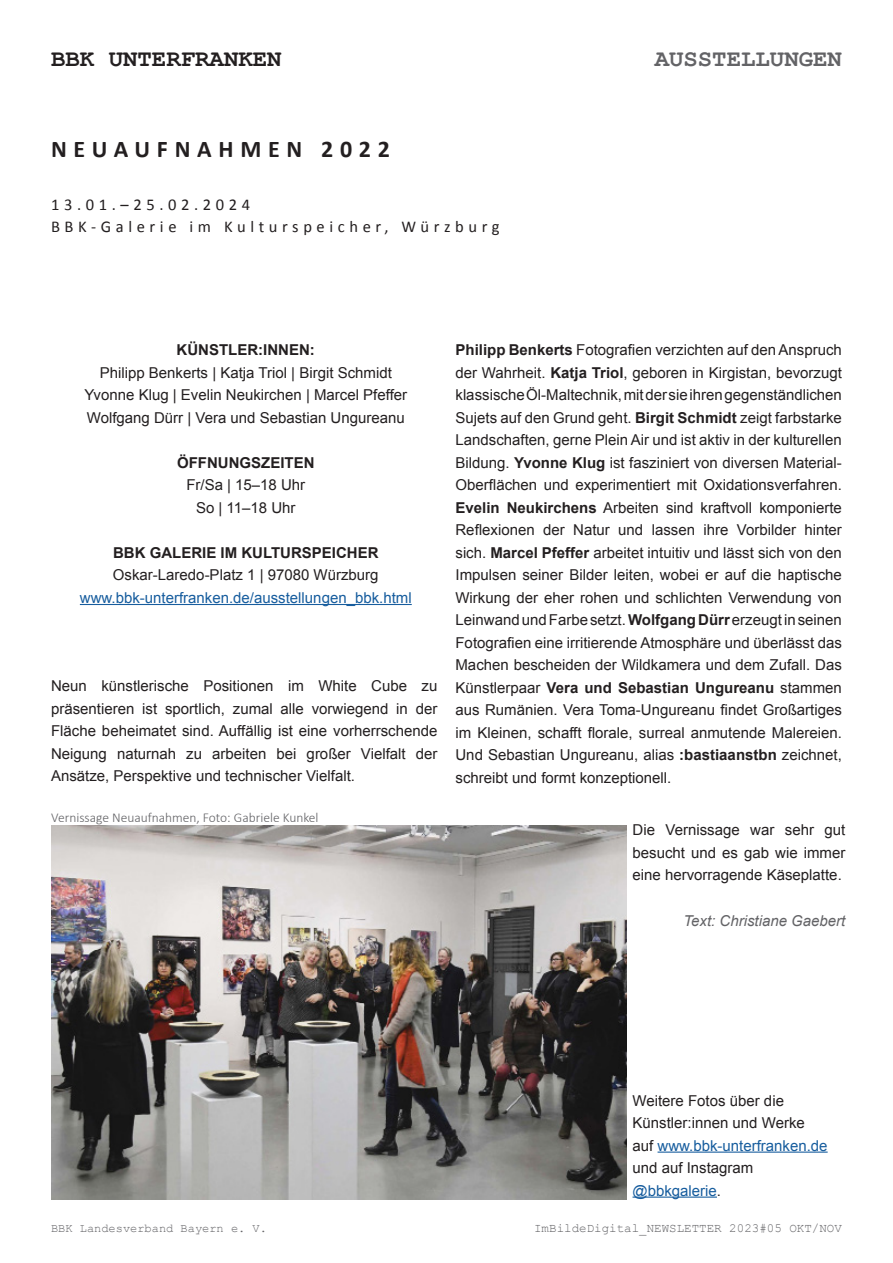
<style>
.page{position:relative;width:893px;height:1263px;background:#fff}
.page>*{position:absolute;margin:0;border:0;box-sizing:border-box;transform-origin:0 0}
.t1{font:700 24px "Calibri";letter-spacing:.28em;color:#231f20}
.t2{font:700 24px "Courier New";color:#231f20}
.t3{font:700 24px "Courier New";color:#636366}
.t4{font:16.5px/22.5px "Calibri";letter-spacing:.28em;color:#231f20}
.t5{font:15px/22.5px "Arial";color:#231f20;text-align:justify}
.t6{font:700 15px "Arial";color:#231f20}
.t7{font:15px "Arial";color:#175d9e}
.t8{font:italic 15px "Arial";color:#636366}
.t9{font:300 13.5px "Calibri";color:#636366}
.t10{font:12.45px "Courier New";color:#636366}
.t11{font:12px "Courier New";color:#636366}
.s1{font-weight:700}
.s2{color:#175d9e}
</style>
<div class="page">
<hr style="left:80px;top:604px;width:332px;height:1px;background:#175d9e">
<img style="left:51px;top:826px;width:575px;height:373px">
<hr style="left:657px;top:1151px;width:171px;height:2px;background:#175d9e">
<hr style="left:632px;top:1196px;width:85px;height:2px;background:#175d9e">
<h1 class="t2" style="left:51px;top:44px;width:232px">BBK UNTERFRANKEN</h1>
<h1 class="t1" style="left:51px;top:134px;width:340px">NEUAUFNAHMEN 2022</h1>
<p class="t4" style="left:51px;top:192px;width:450px">13.01.–25.02.2024<br>BBK-Galerie im Kulturspeicher, Würzburg</p>
<h1 class="t3" style="left:655px;top:44px;width:189px">AUSSTELLUNGEN</h1>
<p class="t6" style="left:177px;top:340px;width:140px">KÜNSTLER:INNEN:</p>
<p class="t5" style="left:84px;top:361px;width:324px;text-align:center">Philipp Benkerts | Katja Triol | Birgit Schmidt<br>Yvonne Klug | Evelin Neukirchen | Marcel Pfeffer<br>Wolfgang Dürr | Vera und Sebastian Ungureanu</p>
<p class="t6" style="left:177px;top:453px;width:139px">ÖFFNUNGSZEITEN</p>
<p class="t5" style="left:186px;top:474px;width:120px;text-align:center">Fr/Sa | 15–18 Uhr<br>So | 11–18 Uhr</p>
<p class="t6" style="left:113px;top:543px;width:267px">BBK GALERIE IM KULTURSPEICHER</p>
<p class="t5" style="left:113px;top:564px;width:267px">Oskar-Laredo-Platz 1 | 97080 Würzburg</p>
<p class="t7" style="left:80px;top:588px;width:333px">www.bbk-unterfranken.de/ausstellungen_bbk.html</p>
<p class="t5" style="left:51px;top:675px;width:388px">Neun künstlerische Positionen im White Cube zu präsentieren ist sportlich, zumal alle vorwiegend in der Fläche beheimatet sind. Auffällig ist eine vorherrschende Neigung naturnah zu arbeiten bei großer Vielfalt der Ansätze, Perspektive und technischer Vielfalt.</p>
<p class="t9" style="left:51px;top:809px;width:269px">Vernissage Neuaufnahmen, Foto: Gabriele Kunkel</p>
<p class="t5" style="left:455px;top:339px;width:388px"><span class="s1">Philipp Benkerts</span> Fotografien verzichten auf den Anspruch der Wahrheit. <span class="s1">Katja Triol</span>, geboren in Kirgistan, bevorzugt klassische Öl-Maltechnik, mit der sie ihren gegenständlichen Sujets auf den Grund geht. <span class="s1">Birgit Schmidt</span> zeigt farbstarke Landschaften, gerne Plein Air und ist aktiv in der kulturellen Bildung. <span class="s1">Yvonne Klug</span> ist fasziniert von diversen Material-Oberflächen und experimentiert mit Oxidationsverfahren.<br><span class="s1">Evelin Neukirchens</span> Arbeiten sind kraftvoll komponierte Reflexionen der Natur und lassen ihre Vorbilder hinter sich. <span class="s1">Marcel Pfeffer</span> arbeitet intuitiv und lässt sich von den Impulsen seiner Bilder leiten, wobei er auf die haptische Wirkung der eher rohen und schlichten Verwendung von Leinwand und Farbe setzt. <span class="s1">Wolfgang Dürr</span> erzeugt in seinen Fotografien eine irritierende Atmosphäre und überlässt das Machen bescheiden der Wildkamera und dem Zufall. Das Künstlerpaar <span class="s1">Vera und Sebastian Ungureanu</span> stammen aus Rumänien. Vera Toma-Ungureanu findet Großartiges im Kleinen, schafft florale, surreal anmutende Malereien.<br>Und Sebastian Ungureanu, alias <span class="s1">:bastiaanstbn</span> zeichnet, schreibt und formt konzeptionell.</p>
<p class="t5" style="left:632px;top:819px;width:214px">Die Vernissage war sehr gut besucht und es gab wie immer eine hervorragende Käseplatte.</p>
<p class="t8" style="left:683px;top:910px;width:164px">Text: Christiane Gaebert</p>
<p class="t5" style="left:632px;top:1089px;width:197px;text-align:left">Weitere Fotos über die<br>Künstler:innen und Werke auf <span class="s2">www.bbk-unterfranken.de </span>und auf Instagram <span class="s2">@bbkgalerie</span>.</p>
<p class="t11" style="left:51px;top:1221px;width:218px">BBK Landesverband Bayern e. V.</p>
<p class="t10" style="left:534px;top:1221px;width:309px">ImBildeDigital_NEWSLETTER 2023#05 OKT/NOV</p>
</div>
